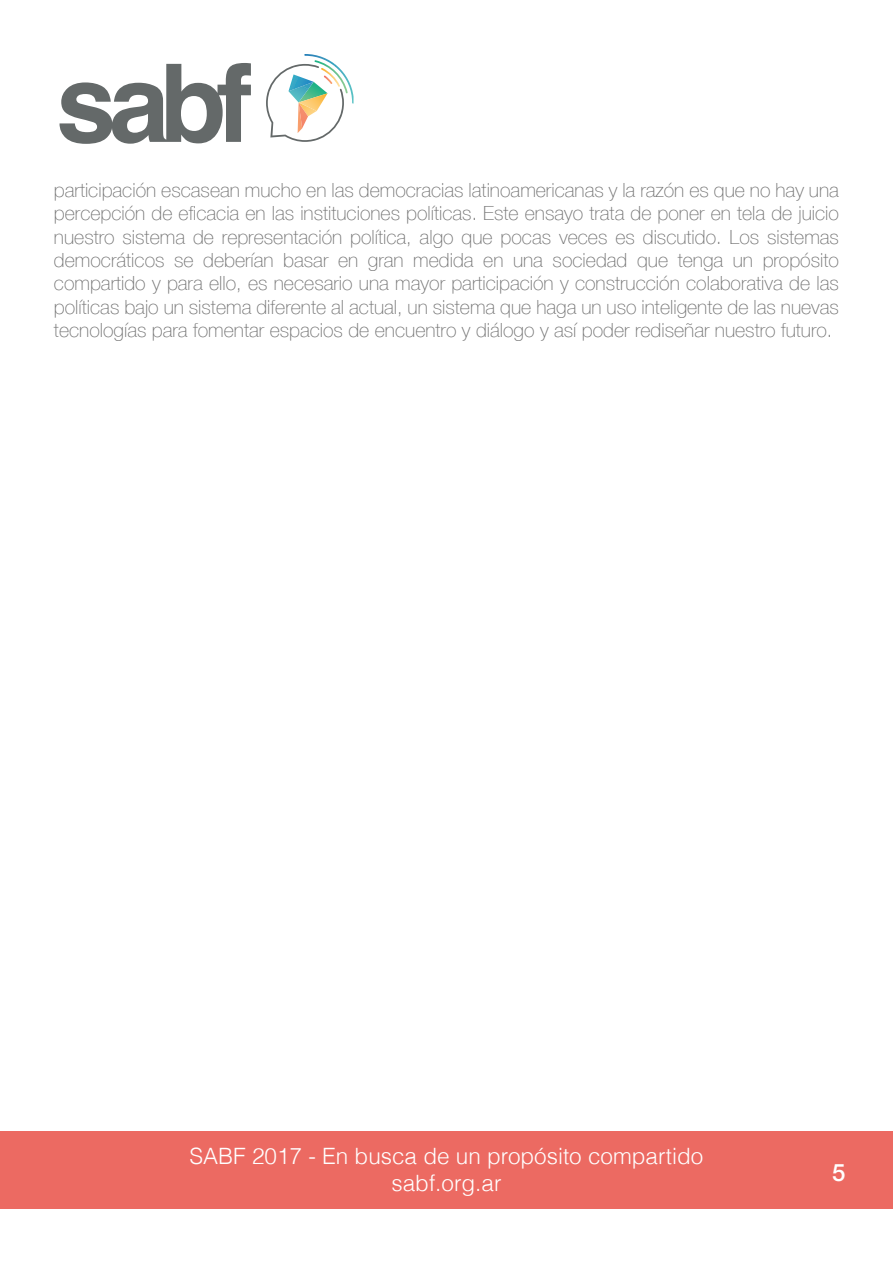
<style>
.page{position:relative;width:893px;height:1263px;background:#fff}
.page>*{position:absolute;margin:0;border:0;box-sizing:border-box;transform-origin:0 0}
.t1{font:500 24px "Helvetica Neue";color:#fff}
.t2{font:300 22.5px/27px "Helvetica";color:#fff;text-align:center}
.t3{font:100 19.5px/23.4px "Helvetica Neue LT Com";color:#6f6f6f;text-align:justify}
</style>
<div class="page">
<div style="left:0;top:1131px;width:893px;height:78px;background:#ec6a62"></div>
<svg style="left:266px;top:54px;width:88px;height:88px"></svg>
<svg style="left:60px;top:63px;width:191px;height:81px"></svg>
<p class="t3" style="left:54px;top:178px;width:786px">participación escasean mucho en las democracias latinoamericanas y la razón es que no hay una percepción de eficacia en las instituciones políticas. Este ensayo trata de poner en tela de juicio nuestro sistema de representación política, algo que pocas veces es discutido. Los sistemas democráticos se deberían basar en gran medida en una sociedad que tenga un propósito compartido y para ello, es necesario una mayor participación y construcción colaborativa de las políticas bajo un sistema diferente al actual, un sistema que haga un uso inteligente de las nuevas tecnologías para fomentar espacios de encuentro y diálogo y así poder rediseñar nuestro futuro.</p>
<p class="t2" style="left:189px;top:1141px;width:515px">SABF 2017 - En busca de un propósito compartido sabf.org.ar</p>
<p class="t1" style="left:832px;top:1153px;width:15px">5</p>
</div>
